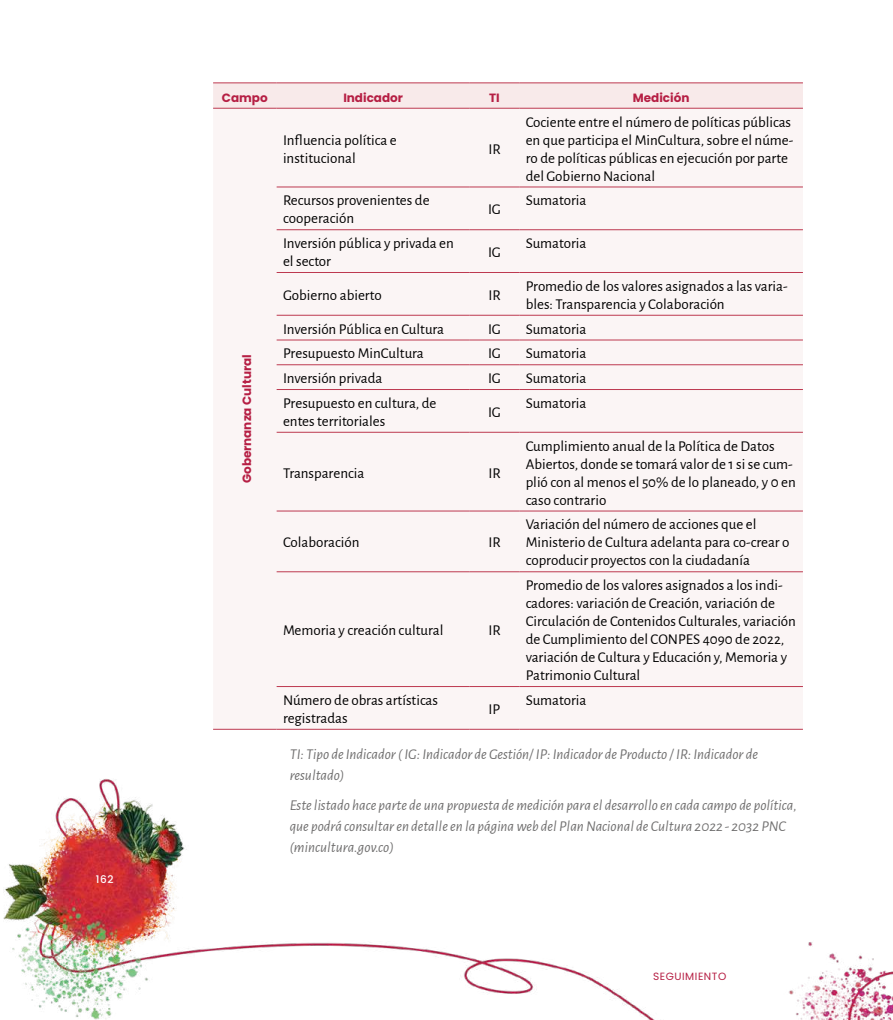
<style>
.page{position:relative;width:893px;height:1020px;background:#fff}
.page>*{position:absolute;margin:0;border:0;box-sizing:border-box;transform-origin:0 0}
.t1{font:15px/18px "Alegreya Sans";color:#000}
.t2{font:italic 15px/21px "Alegreya Sans";color:#706f6f}
.t3{font:700 12px "Poppins";color:#b61f44}
.t4{font:10.5px "Poppins";letter-spacing:.05em;color:#b61f44}
.t5{font:500 10.5px "Poppins";color:#fff}
</style>
<div class="page">
<img style="left:3px;top:82px;width:889px;height:938px">
<svg style="left:213px;top:83px;width:589px;height:25px;background:#f6e5e5"></svg>
<div style="left:213px;top:109px;width:589px;height:620px;background:#fbf5f5"></div>
<hr style="left:276px;top:187px;width:194px;height:1px;background:#bd3950">
<hr style="left:470px;top:187px;width:49px;height:1px;background:#bd3950">
<hr style="left:519px;top:187px;width:283px;height:1px;background:#bd3950">
<hr style="left:276px;top:229px;width:194px;height:1px;background:#bd3950">
<hr style="left:470px;top:229px;width:49px;height:1px;background:#bd3950">
<hr style="left:519px;top:229px;width:283px;height:1px;background:#bd3950">
<hr style="left:276px;top:272px;width:194px;height:1px;background:#bd3950">
<hr style="left:470px;top:272px;width:49px;height:1px;background:#bd3950">
<hr style="left:519px;top:272px;width:283px;height:1px;background:#bd3950">
<hr style="left:276px;top:315px;width:194px;height:1px;background:#bd3950">
<hr style="left:470px;top:315px;width:49px;height:1px;background:#bd3950">
<hr style="left:519px;top:315px;width:283px;height:1px;background:#bd3950">
<hr style="left:276px;top:340px;width:194px;height:1px;background:#bd3950">
<hr style="left:470px;top:340px;width:49px;height:1px;background:#bd3950">
<hr style="left:519px;top:340px;width:283px;height:1px;background:#bd3950">
<hr style="left:276px;top:364px;width:194px;height:1px;background:#bd3950">
<hr style="left:470px;top:364px;width:49px;height:1px;background:#bd3950">
<hr style="left:519px;top:364px;width:283px;height:1px;background:#bd3950">
<hr style="left:276px;top:389px;width:194px;height:1px;background:#bd3950">
<hr style="left:470px;top:389px;width:49px;height:1px;background:#bd3950">
<hr style="left:519px;top:389px;width:283px;height:1px;background:#bd3950">
<hr style="left:276px;top:432px;width:194px;height:1px;background:#bd3950">
<hr style="left:470px;top:432px;width:49px;height:1px;background:#bd3950">
<hr style="left:519px;top:432px;width:283px;height:1px;background:#bd3950">
<hr style="left:276px;top:511px;width:194px;height:1px;background:#bd3950">
<hr style="left:470px;top:511px;width:49px;height:1px;background:#bd3950">
<hr style="left:519px;top:511px;width:283px;height:1px;background:#bd3950">
<hr style="left:276px;top:571px;width:194px;height:1px;background:#bd3950">
<hr style="left:470px;top:571px;width:49px;height:1px;background:#bd3950">
<hr style="left:519px;top:571px;width:283px;height:1px;background:#bd3950">
<hr style="left:276px;top:686px;width:194px;height:1px;background:#bd3950">
<hr style="left:470px;top:686px;width:49px;height:1px;background:#bd3950">
<hr style="left:519px;top:686px;width:283px;height:1px;background:#bd3950">
<hr style="left:276px;top:729px;width:194px;height:1px;background:#bd3950">
<hr style="left:470px;top:729px;width:49px;height:1px;background:#bd3950">
<hr style="left:519px;top:729px;width:283px;height:1px;background:#bd3950">
<hr style="left:213px;top:82px;width:63px;height:1px;background:#bd3950">
<hr style="left:470px;top:82px;width:49px;height:1px;background:#bd3950">
<hr style="left:519px;top:82px;width:283px;height:1px;background:#bd3950">
<hr style="left:213px;top:108px;width:63px;height:1px;background:#bd3950">
<hr style="left:470px;top:108px;width:49px;height:1px;background:#bd3950">
<hr style="left:519px;top:108px;width:283px;height:1px;background:#bd3950">
<hr style="left:276px;top:82px;width:194px;height:1px;background:#bd3950">
<hr style="left:276px;top:108px;width:194px;height:1px;background:#bd3950">
<hr style="left:213px;top:729px;width:63px;height:1px;background:#bd3950">
<p class="t5" style="left:96px;top:873px;width:19px">162</p>
<p class="t3" style="left:222px;top:91px;width:47px">Campo</p>
<p class="t3" style="left:343px;top:91px;width:61px">Indicador</p>
<p class="t3" style="left:489px;top:91px;width:12px">TI</p>
<p class="t3" style="left:632px;top:91px;width:58px">Medición</p>
<p class="t3" style="left:240px;top:483px;width:130px;rotate:-90deg">Gobernanza Cultural</p>
<p class="t1" style="left:283px;top:130px;width:115px">Influencia política e institucional</p>
<p class="t1" style="left:488px;top:139px;width:14px">IR</p>
<p class="t1" style="left:283px;top:191px;width:148px">Recursos provenientes de cooperación</p>
<p class="t1" style="left:488px;top:200px;width:14px">IG</p>
<p class="t1" style="left:283px;top:233px;width:172px">Inversión pública y privada en el sector</p>
<p class="t1" style="left:488px;top:242px;width:14px">IG</p>
<p class="t1" style="left:525px;top:112px;width:269px">Cociente entre el número de políticas públicas en que participa el MinCultura, sobre el núme&shy;ro de políticas públicas en ejecución por parte del Gobierno Nacional</p>
<p class="t1" style="left:525px;top:191px;width:62px">Sumatoria</p>
<p class="t1" style="left:525px;top:233px;width:62px">Sumatoria</p>
<p class="t1" style="left:283px;top:285px;width:100px">Gobierno abierto</p>
<p class="t1" style="left:488px;top:285px;width:14px">IR</p>
<p class="t1" style="left:525px;top:276px;width:263px">Promedio de los valores asignados a las varia&shy;bles: Transparencia y Colaboración</p>
<p class="t1" style="left:283px;top:319px;width:163px">Inversión Pública en Cultura</p>
<p class="t1" style="left:488px;top:319px;width:14px">IG</p>
<p class="t1" style="left:525px;top:319px;width:62px">Sumatoria</p>
<p class="t1" style="left:283px;top:344px;width:142px">Presupuesto MinCultura</p>
<p class="t1" style="left:488px;top:344px;width:14px">IG</p>
<p class="t1" style="left:525px;top:344px;width:62px">Sumatoria</p>
<p class="t1" style="left:283px;top:368px;width:101px">Inversión privada</p>
<p class="t1" style="left:488px;top:368px;width:14px">IG</p>
<p class="t1" style="left:525px;top:368px;width:62px">Sumatoria</p>
<p class="t1" style="left:283px;top:393px;width:155px">Presupuesto en cultura, de entes territoriales</p>
<p class="t1" style="left:488px;top:402px;width:14px">IG</p>
<p class="t1" style="left:525px;top:393px;width:62px">Sumatoria</p>
<p class="t1" style="left:283px;top:463px;width:83px">Transparencia</p>
<p class="t1" style="left:488px;top:463px;width:14px">IR</p>
<p class="t1" style="left:283px;top:533px;width:78px">Colaboración</p>
<p class="t1" style="left:488px;top:533px;width:14px">IR</p>
<p class="t1" style="left:283px;top:620px;width:162px">Memoria y creación cultural</p>
<p class="t1" style="left:488px;top:620px;width:14px">IR</p>
<p class="t1" style="left:283px;top:690px;width:157px">Número de obras artísticas registradas</p>
<p class="t1" style="left:488px;top:699px;width:13px">IP</p>
<p class="t1" style="left:525px;top:436px;width:271px">Cumplimiento anual de la Política de Datos Abiertos, donde se tomará valor de 1 si se cum&shy;plió con al menos el 50% de lo planeado, y 0 en caso contrario</p>
<p class="t1" style="left:525px;top:515px;width:265px">Variación del número de acciones que el<br>Ministerio de Cultura adelanta para co-crear o coproducir proyectos con la ciudadanía</p>
<p class="t1" style="left:525px;top:575px;width:272px">Promedio de los valores asignados a los indi&shy;cadores: variación de Creación, variación de Circulación de Contenidos Culturales, variación de Cumplimiento del CONPES 4090 de 2022, variación de Cultura y Educación y, Memoria y Patrimonio Cultural</p>
<p class="t1" style="left:525px;top:690px;width:62px">Sumatoria</p>
<p class="t2" style="left:290px;top:743px;width:470px">TI: Tipo de Indicador ( IG: Indicador de Gestión/ IP: Indicador de Producto / IR: Indicador de resultado)</p>
<p class="t2" style="left:290px;top:794px;width:508px">Este listado hace parte de una propuesta de medición para el desarrollo en cada campo de política, que podrá consultar en detalle en la página web del Plan Nacional de Cultura 2022 - 2032 PNC (mincultura.gov.co)</p>
<p class="t4" style="left:653px;top:971px;width:75px">SEGUIMIENTO</p>
</div>
